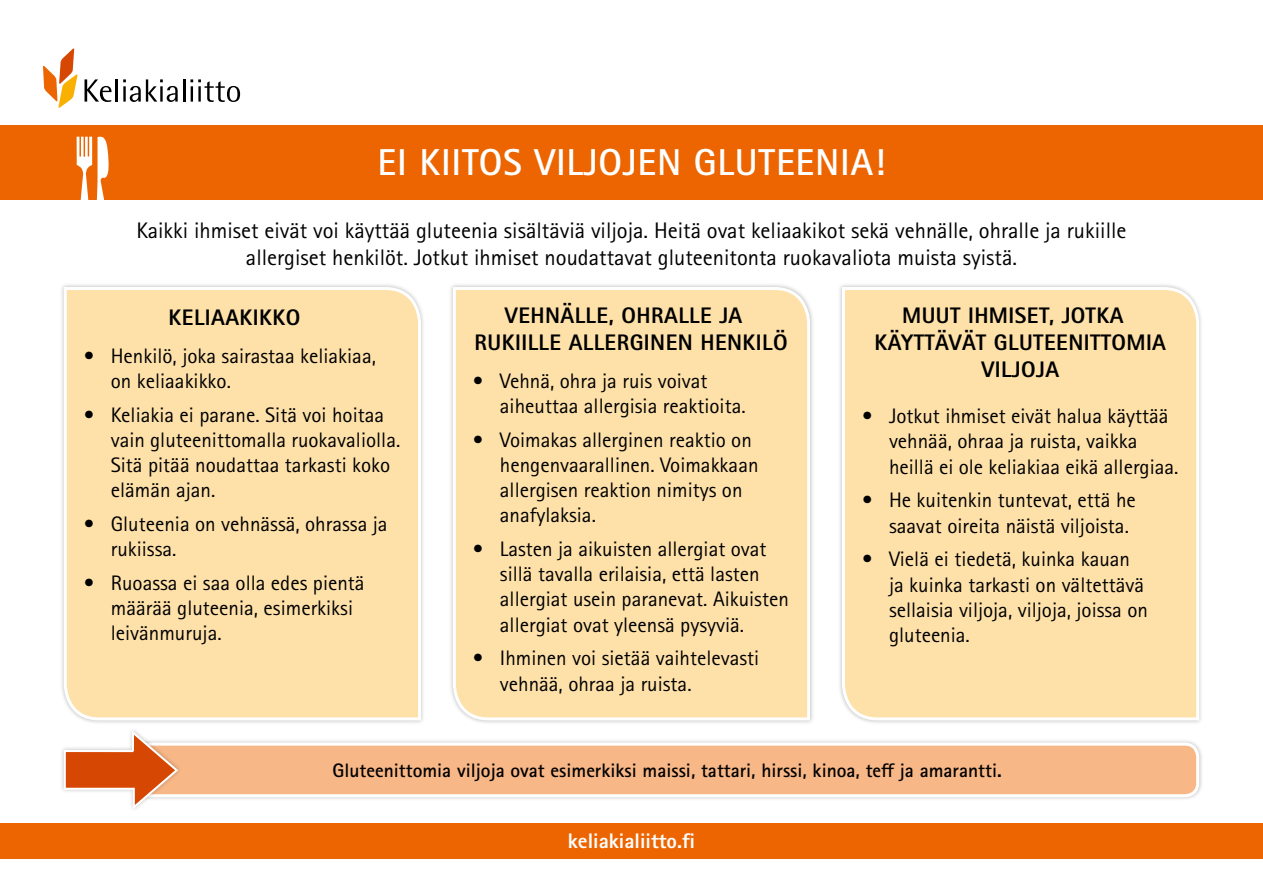
<style>
.page{position:relative;width:1263px;height:893px;background:#fff}
.page>*{position:absolute;margin:0;border:0;box-sizing:border-box;transform-origin:0 0}
.t1{font:700 37.5px "Rotis Sans Serif Std";letter-spacing:.02em;color:#fff}
.t2{font:22.5px/27px "Rotis Sans Serif Std";color:#000;text-align:center}
.t3{font:800 22.5px/27px "Rotis Sans Serif Std";letter-spacing:.02em;color:#000}
.t4{font:800 21.15px "Rotis Sans Serif Std";color:#fff}
.t5{font:21px/25.2px "Rotis Sans Serif Std";color:#000}
.t6{font:700 19.5px "Rotis Sans Serif Std";color:#000}
</style>
<div class="page">
<div style="left:0;top:125px;width:1263px;height:74px;background:#ec6500"></div>
<svg style="left:77px;top:136px;width:32px;height:63px"></svg>
<div style="left:131px;top:738px;width:1073px;height:64px;background:#f4f4f4"></div>
<div style="left:138px;top:744px;width:1060px;height:52px;background:#f8b786;border-radius:13px"></div>
<div style="left:136px;top:743px;width:1063px;height:54px;border:3px solid #fff;border-radius:13px"></div>
<div style="left:59px;top:282px;width:366px;height:443px;background:#f4f4f4"></div>
<div style="left:63px;top:286px;width:359px;height:436px;background:#fee0a9"></div>
<div style="left:448px;top:282px;width:366px;height:443px;background:#000;opacity:.25"></div>
<div style="left:451px;top:286px;width:360px;height:436px;background:#fee0a9"></div>
<div style="left:837px;top:282px;width:366px;height:443px;background:#f5f5f5"></div>
<div style="left:840px;top:286px;width:360px;height:436px;background:#fee0a9"></div>
<div style="left:59px;top:727px;width:123px;height:86px;background:#000;opacity:.25"></div>
<svg style="left:63px;top:728px;width:117px;height:84px"></svg>
<svg style="left:43px;top:48px;width:35px;height:60px"></svg>
<svg style="left:85px;top:79px;width:27px;height:23px"></svg>
<hr style="left:116px;top:79px;width:2px;height:23px;background:#000">
<svg style="left:123px;top:79px;width:55px;height:23px"></svg>
<hr style="left:183px;top:79px;width:2px;height:23px;background:#000">
<svg style="left:190px;top:79px;width:50px;height:23px"></svg>
<div style="left:0;top:823px;width:1263px;height:36px;background:#ec6500"></div>
<h1 class="t1" style="left:378px;top:139px;width:509px">EI KIITOS VILJOJEN GLUTEENIA!</h1>
<p class="t2" style="left:136px;top:217px;width:991px">Kaikki ihmiset eivät voi käyttää gluteenia sisältäviä viljoja. Heitä ovat keliaakikot sekä vehnälle, ohralle ja rukiille allergiset henkilöt. Jotkut ihmiset noudattavat gluteenitonta ruokavaliota muista syistä.</p>
<p class="t3" style="left:169px;top:303px;width:133px">KELIAAKIKKO</p>
<p class="t5" style="left:111px;top:343px;width:267px;text-indent:-27px">• Henkilö, joka sairastaa keliakiaa, on keliaakikko.</p>
<p class="t5" style="left:111px;top:402px;width:291px;text-indent:-27px">• Keliakia ei parane. Sitä voi hoitaa vain gluteenittomalla ruokavaliolla.<br>Sitä pitää noudattaa tarkasti koko elämän ajan.</p>
<p class="t5" style="left:111px;top:512px;width:278px;text-indent:-27px">• Gluteenia on vehnässä, ohrassa ja rukiissa.</p>
<p class="t5" style="left:111px;top:570px;width:255px;text-indent:-27px">• Ruoassa ei saa olla edes pientä määrää gluteenia, esimerkiksi leivänmuruja.</p>
<p class="t3" style="left:475px;top:301px;width:314px;text-indent:30px">VEHNÄLLE, OHRALLE JA<br>RUKIILLE ALLERGINEN HENKILÖ</p>
<p class="t5" style="left:500px;top:368px;width:247px;text-indent:-27px">• Vehnä, ohra ja ruis voivat aiheuttaa allergisia reaktioita.</p>
<p class="t5" style="left:500px;top:427px;width:260px;text-indent:-27px">• Voimakas allerginen reaktio on hengenvaarallinen. Voimakkaan allergisen reaktion nimitys on anafylaksia.</p>
<p class="t5" style="left:500px;top:536px;width:290px;text-indent:-27px">• Lasten ja aikuisten allergiat ovat sillä tavalla erilaisia, että lasten allergiat usein paranevat. Aikuisten allergiat ovat yleensä pysyviä.</p>
<p class="t5" style="left:500px;top:646px;width:261px;text-indent:-27px">• Ihminen voi sietää vaihtelevasti vehnää, ohraa ja ruista.</p>
<p class="t3" style="left:902px;top:301px;width:223px">MUUT IHMISET, JOTKA</p>
<p class="t3" style="left:874px;top:328px;width:293px">KÄYTTÄVÄT GLUTEENITTOMIA</p>
<p class="t3" style="left:981px;top:355px;width:79px">VILJOJA</p>
<p class="t5" style="left:889px;top:404px;width:291px;text-indent:-27px">• Jotkut ihmiset eivät halua käyttää vehnää, ohraa ja ruista, vaikka heillä ei ole keliakiaa eikä allergiaa.</p>
<p class="t5" style="left:889px;top:488px;width:248px;text-indent:-27px">• He kuitenkin tuntevat, että he saavat oireita näistä viljoista.</p>
<p class="t5" style="left:889px;top:547px;width:260px;text-indent:-27px">• Vielä ei tiedetä, kuinka kauan ja kuinka tarkasti on vältettävä sellaisia viljoja, viljoja, joissa on gluteenia.</p>
<p class="t6" style="left:332px;top:758px;width:671px">Gluteenittomia viljoja ovat esimerkiksi maissi, tattari, hirssi, kinoa, teff ja amarantti.</p>
<p class="t4" style="left:568px;top:828px;width:129px">keliakialiitto.fi</p>
</div>
